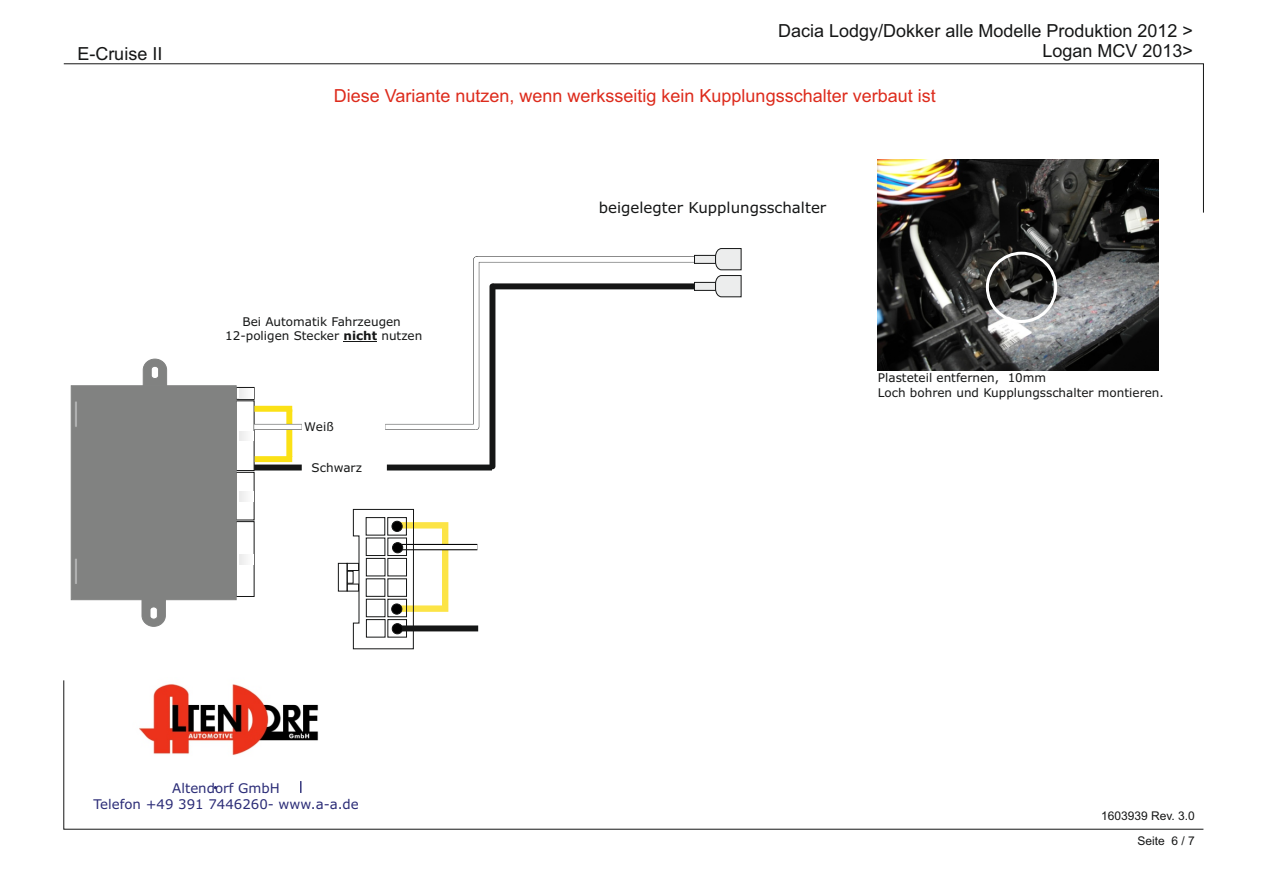
<style>
.page{position:relative;width:1263px;height:893px;background:#fff}
.page>*{position:absolute;margin:0;border:0;box-sizing:border-box;transform-origin:0 0}
.t1{font:18px/20.1px "Arial";color:#151616;text-align:right}
.t2{font:18px "Arial";color:#dd2b1c}
.t3{font:15px "Verdana";color:#151616}
.t4{font:13.35px/16.2px "Verdana";color:#2b2c77;text-align:center}
.t5{font:12px/14.5px "Verdana";color:#151616;text-align:center}
.t6{font:12px "Arial";color:#151616}
.s1{font-weight:700}
</style>
<div class="page">
<svg style="left:63px;top:63px;width:1141px;height:150px"></svg>
<svg style="left:63px;top:680px;width:1141px;height:149px"></svg>
<hr style="left:343px;top:341px;width:34px;height:1px;background:#151616">
<img style="left:877px;top:159px;width:281px;height:211px">
<div style="left:986px;top:252px;width:71px;height:71px;border:3px solid #fff;border-radius:50%"></div>
<svg style="left:71px;top:359px;width:183px;height:268px"></svg>
<img style="left:132px;top:680px;width:197px;height:80px">
<svg style="left:300px;top:781px;width:1px;height:12px"></svg>
<div style="left:286px;top:409px;width:6px;height:48px;background:#fbe116"></div>
<div style="left:473px;top:259px;width:6px;height:168px;background:#878888"></div>
<div style="left:476px;top:256px;width:218px;height:6px;background:#8b8b8b"></div>
<div style="left:476px;top:257px;width:218px;height:5px;background:#fff"></div>
<div style="left:489px;top:286px;width:6px;height:180px;background:#151616"></div>
<div style="left:492px;top:283px;width:202px;height:6px;background:#151616"></div>
<div style="left:254px;top:465px;width:48px;height:5px;background:#151616"></div>
<div style="left:254px;top:424px;width:48px;height:6px;background:#8f8f8f"></div>
<div style="left:254px;top:424px;width:48px;height:5px;background:#fff"></div>
<div style="left:385px;top:424px;width:91px;height:6px;background:#8f8f8f"></div>
<div style="left:387px;top:465px;width:105px;height:5px;background:#151616"></div>
<div style="left:385px;top:424px;width:91px;height:5px;background:#fff"></div>
<div style="left:474px;top:259px;width:5px;height:168px;background:#fff"></div>
<svg style="left:694px;top:248px;width:47px;height:49px"></svg>
<div style="left:254px;top:406px;width:38px;height:6px;background:#fbe116"></div>
<div style="left:255px;top:456px;width:37px;height:6px;background:#fbe116"></div>
<div style="left:392px;top:522px;width:56px;height:90px;border:6px solid #fce446"></div>
<svg style="left:414px;top:544px;width:63px;height:6px"></svg>
<hr style="left:394px;top:545px;width:83px;height:4px;background:#fff">
<div style="left:397px;top:625px;width:81px;height:6px;background:#151616"></div>
<div style="left:338px;top:563px;width:9px;height:28px;border:1px solid #151616"></div>
<div style="left:347px;top:571px;width:6px;height:12px;border:1px solid #151616"></div>
<div style="left:347px;top:563px;width:12px;height:8px;border:1px solid #151616"></div>
<div style="left:347px;top:584px;width:12px;height:7px;border:1px solid #151616"></div>
<svg style="left:353px;top:509px;width:61px;height:140px"></svg>
<div style="left:388px;top:538px;width:19px;height:18px;border:1px solid #151616"></div>
<div style="left:388px;top:619px;width:19px;height:18px;border:1px solid #151616"></div>
<div style="left:366px;top:619px;width:19px;height:18px;border:1px solid #151616"></div>
<div style="left:388px;top:558px;width:19px;height:18px;border:1px solid #151616"></div>
<div style="left:366px;top:558px;width:19px;height:18px;border:1px solid #151616"></div>
<div style="left:388px;top:599px;width:19px;height:18px;border:1px solid #151616"></div>
<div style="left:366px;top:599px;width:19px;height:18px;border:1px solid #151616"></div>
<div style="left:366px;top:538px;width:19px;height:18px;border:1px solid #151616"></div>
<div style="left:388px;top:517px;width:19px;height:18px;border:1px solid #151616"></div>
<div style="left:366px;top:517px;width:19px;height:18px;border:1px solid #151616"></div>
<div style="left:392px;top:521px;width:10px;height:11px;background:#000;border:1px solid #151616;border-radius:50%"></div>
<div style="left:391px;top:604px;width:11px;height:10px;background:#000;border:1px solid #151616;border-radius:50%"></div>
<div style="left:392px;top:623px;width:11px;height:11px;background:#000;border:1px solid #151616;border-radius:50%"></div>
<div style="left:392px;top:542px;width:11px;height:11px;background:#000;border:1px solid #151616;border-radius:50%"></div>
<h1 class="t1" style="left:77px;top:45px;width:87px">E-Cruise II</h1>
<h1 class="t1" style="left:778px;top:22px;width:416px">Dacia Lodgy/Dokker alle Modelle Produktion 2012 &gt;<br>Logan MCV 2013&gt;</h1>
<h1 class="t2" style="left:334px;top:89px;width:603px">Diese Variante nutzen, wenn werksseitig kein Kupplungsschalter verbaut ist</h1>
<p class="t5" style="left:225px;top:315px;width:199px">Bei Automatik Fahrzeugen<br>12-poligen Stecker <span class="s1">nicht</span> nutzen</p>
<p class="t5" style="left:304px;top:421px;width:31px">Weiß</p>
<p class="t5" style="left:312px;top:461px;width:52px">Schwarz</p>
<p class="t3" style="left:599px;top:201px;width:229px">beigelegter Kupplungsschalter</p>
<p class="t5" style="left:878px;top:371px;width:287px;text-align:left">Plasteteil entfernen, 10mm<br>Loch bohren und Kupplungsschalter montieren.</p>
<p class="t4" style="left:93px;top:781px;width:267px">Altendorf GmbH<br>Telefon +49 391 7446260- www.a-a.de</p>
<p class="t6" style="left:1101px;top:811px;width:95px">1603939 Rev. 3.0</p>
<p class="t6" style="left:1137px;top:837px;width:59px">Seite 6 / 7</p>
</div>
